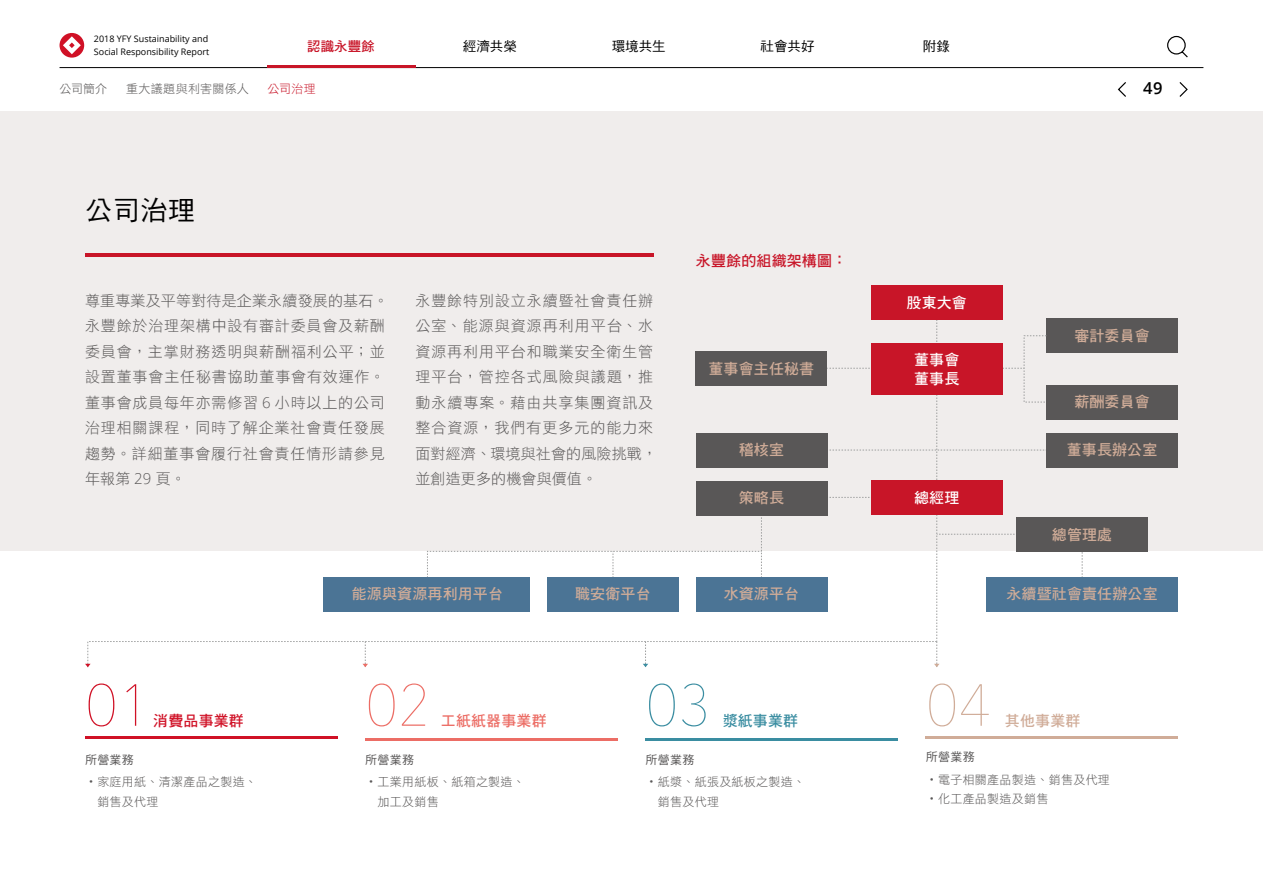
<style>
.page{position:relative;width:1263px;height:893px;background:#fff}
.page>*{position:absolute;margin:0;border:0;box-sizing:border-box;transform-origin:0 0}
.t1{font:200 58.65px "Avenir Next";color:#d01126}
.t2{font:200 58.65px "Avenir Next";color:#ec6d65}
.t3{font:200 58.65px "Avenir Next";color:#3a8da1}
.t4{font:200 58.65px "Avenir Next";color:#d0ac98}
.t5{font:27px "DF Hei Std W5";color:#000}
.t6{font:600 16.5px "Open Sans";color:#000}
.t7{font:15px/25.5px "DF Hei Std W3";letter-spacing:.055em;color:#595757}
.t8{font:15px "DF Hei Std W7";letter-spacing:.01em;color:#d0ac98}
.t9{font:15px/18.6px "DF Hei Std W7";letter-spacing:.01em;color:#fff}
.t10{font:15px "DF Hei Std W7";letter-spacing:.01em;color:#c81528}
.t11{font:15px "DF Hei Std W7";letter-spacing:.01em;color:#ec6d65}
.t12{font:15px "DF Hei Std W7";letter-spacing:.01em;color:#d01126}
.t13{font:15px "DF Hei Std W7";letter-spacing:.01em;color:#3a8da1}
.t14{font:13.5px "DF Hei Std W5";color:#000}
.t15{font:13.5px "DF Hei Std W7";color:#c81528}
.t16{font:12px/19.5px "DF Hei Std W3";letter-spacing:.025em;color:#595757}
.t17{font:12px "DF Hei Std W5";letter-spacing:.025em;color:#595757}
.t18{font:12px "DF Hei Std W3";color:#c81528}
.t19{font:9px/13.5px "Open Sans";color:#000}
.s1{font-family:"Open Sans";font-weight:300}
.s2{font-family:"Koz Go Pr 6 N"}
</style>
<div class="page">
<div style="left:60px;top:33px;width:24px;height:25px;background:#d01126;border-radius:50%"></div>
<svg style="left:63px;top:36px;width:18px;height:18px"></svg>
<hr style="left:60px;top:67px;width:1143px;height:1px;background:#000">
<svg style="left:1167px;top:35px;width:21px;height:23px"></svg>
<hr style="left:267px;top:65px;width:148px;height:2px;background:#c81528">
<div style="left:0;top:112px;width:1263px;height:439px;background:#f0edec"></div>
<svg style="left:1082px;top:551px;width:1px;height:26px"></svg>
<div style="left:871px;top:285px;width:131px;height:34px;background:#c81528"></div>
<div style="left:1016px;top:517px;width:132px;height:34px;background:#595757"></div>
<div style="left:1046px;top:433px;width:132px;height:34px;background:#595757"></div>
<div style="left:986px;top:577px;width:192px;height:34px;background:#4b7495"></div>
<hr style="left:365px;top:738px;width:252px;height:2px;background:#ec6d65">
<hr style="left:645px;top:738px;width:253px;height:2px;background:#3a8da1">
<hr style="left:926px;top:736px;width:252px;height:2px;background:#d0ac98">
<hr style="left:85px;top:737px;width:252px;height:2px;background:#d01126">
<div style="left:1046px;top:319px;width:132px;height:34px;background:#595757"></div>
<div style="left:1046px;top:385px;width:132px;height:34px;background:#595757"></div>
<svg style="left:85px;top:319px;width:962px;height:349px"></svg>
<div style="left:871px;top:343px;width:131px;height:52px;background:#c81528"></div>
<div style="left:1024px;top:336px;width:22px;height:66px;border:1px dashed #9fa0a0"></div>
<hr style="left:85px;top:253px;width:568px;height:4px;background:#c81528">
<svg style="left:1117px;top:82px;width:9px;height:15px"></svg>
<svg style="left:1179px;top:82px;width:9px;height:15px"></svg>
<p class="t19" style="left:94px;top:31px;width:117px">2018 YFY Sustainability and<br>Social Responsibility Report</p>
<p class="t15" style="left:307px;top:39px;width:69px">認識永豐餘</p>
<p class="t14" style="left:463px;top:39px;width:55px">經濟共榮</p>
<p class="t14" style="left:612px;top:39px;width:55px">環境共生</p>
<p class="t14" style="left:760px;top:39px;width:55px">社會共好</p>
<p class="t14" style="left:923px;top:39px;width:28px">附錄</p>
<p class="t16" style="left:60px;top:79px;width:49px">公司簡介</p>
<p class="t16" style="left:126px;top:79px;width:124px">重大議題與利害關係人</p>
<p class="t18" style="left:268px;top:82px;width:50px">公司治理</p>
<p class="t6" style="left:1143px;top:77px;width:21px">49</p>
<h2 class="t5" style="left:85px;top:196px;width:112px">公司治理</h2>
<p class="t7" style="left:85px;top:287px;width:305px">尊重專業及平等對待是企業永續發展的基石。永豐餘於治理架構中設有審計委員會及薪酬委員會，主掌財務透明與薪酬福利公平；並設置董事會主任秘書協助董事會有效運作。董事會成員每年亦需修習 <span class="s1">6</span> 小時以上的公司治理相關課程，同時了解企業社會責任發展趨勢。詳細董事會履行社會責任情形請參見年報第 <span class="s1">29</span> 頁。</p>
<p class="t7" style="left:415px;top:287px;width:243px">永豐餘特別設立永續暨社會責任辦公室、能源與資源再利用平台、水資源再利用平台和職業安全衛生管理平台，管控各式風險與議題，推動永續專案。藉由共享集團資訊及整合資源，我們有更多元的能力來面對經濟、環境與社會的風險挑戰，並創造更多的機會與價值。</p>
<p class="t10" style="left:696px;top:253px;width:153px">永豐餘的組織架構圖：</p>
<p class="t9" style="left:906px;top:293px;width:62px">股東大會</p>
<p class="t8" style="left:708px;top:360px;width:107px">董事會主任秘書</p>
<p class="t9" style="left:914px;top:350px;width:47px">董事會董事長</p>
<p class="t8" style="left:1074px;top:328px;width:77px">審計委員會</p>
<p class="t8" style="left:1074px;top:394px;width:77px">薪酬委員會</p>
<p class="t8" style="left:739px;top:442px;width:47px">稽核室</p>
<p class="t8" style="left:1067px;top:442px;width:92px">董事長辦公室</p>
<p class="t8" style="left:739px;top:490px;width:47px">策略長</p>
<p class="t9" style="left:914px;top:488px;width:47px">總經理</p>
<p class="t8" style="left:1052px;top:526px;width:62px">總管理處</p>
<p class="t8" style="left:352px;top:586px;width:153px">能源與資源再利用平台</p>
<p class="t8" style="left:575px;top:586px;width:77px">職安衛平台</p>
<p class="t8" style="left:724px;top:586px;width:77px">水資源平台</p>
<p class="t8" style="left:1006px;top:586px;width:153px">永續暨社會責任辦公室</p>
<h1 class="t1" style="left:85px;top:656px;width:67px">01</h1>
<h1 class="t2" style="left:365px;top:656px;width:67px">02</h1>
<h1 class="t3" style="left:645px;top:656px;width:67px">03</h1>
<h1 class="t4" style="left:926px;top:656px;width:67px">04</h1>
<p class="t12" style="left:153px;top:712px;width:92px">消費品事業群</p>
<p class="t11" style="left:441px;top:712px;width:107px">工紙紙器事業群</p>
<p class="t13" style="left:723px;top:712px;width:77px">漿紙事業群</p>
<p class="t8" style="left:1005px;top:712px;width:77px">其他事業群</p>
<p class="t17" style="left:85px;top:753px;width:50px">所營業務</p>
<p class="t16" style="left:97px;top:772px;width:161px;text-indent:-12px"><span class="s2">・</span>家庭用紙、清潔產品之製造、銷售及代理</p>
<p class="t17" style="left:365px;top:753px;width:50px">所營業務</p>
<p class="t16" style="left:378px;top:772px;width:149px;text-indent:-12px"><span class="s2">・</span>工業用紙板、紙箱之製造、加工及銷售</p>
<p class="t17" style="left:645px;top:753px;width:50px">所營業務</p>
<p class="t16" style="left:658px;top:772px;width:149px;text-indent:-12px"><span class="s2">・</span>紙漿、紙張及紙板之製造、銷售及代理</p>
<p class="t17" style="left:926px;top:751px;width:50px">所營業務</p>
<p class="t16" style="left:926px;top:770px;width:186px"><span class="s2">・</span>電子相關產品製造、銷售及代理<span class="s2">・</span>化工產品製造及銷售</p>
</div>
